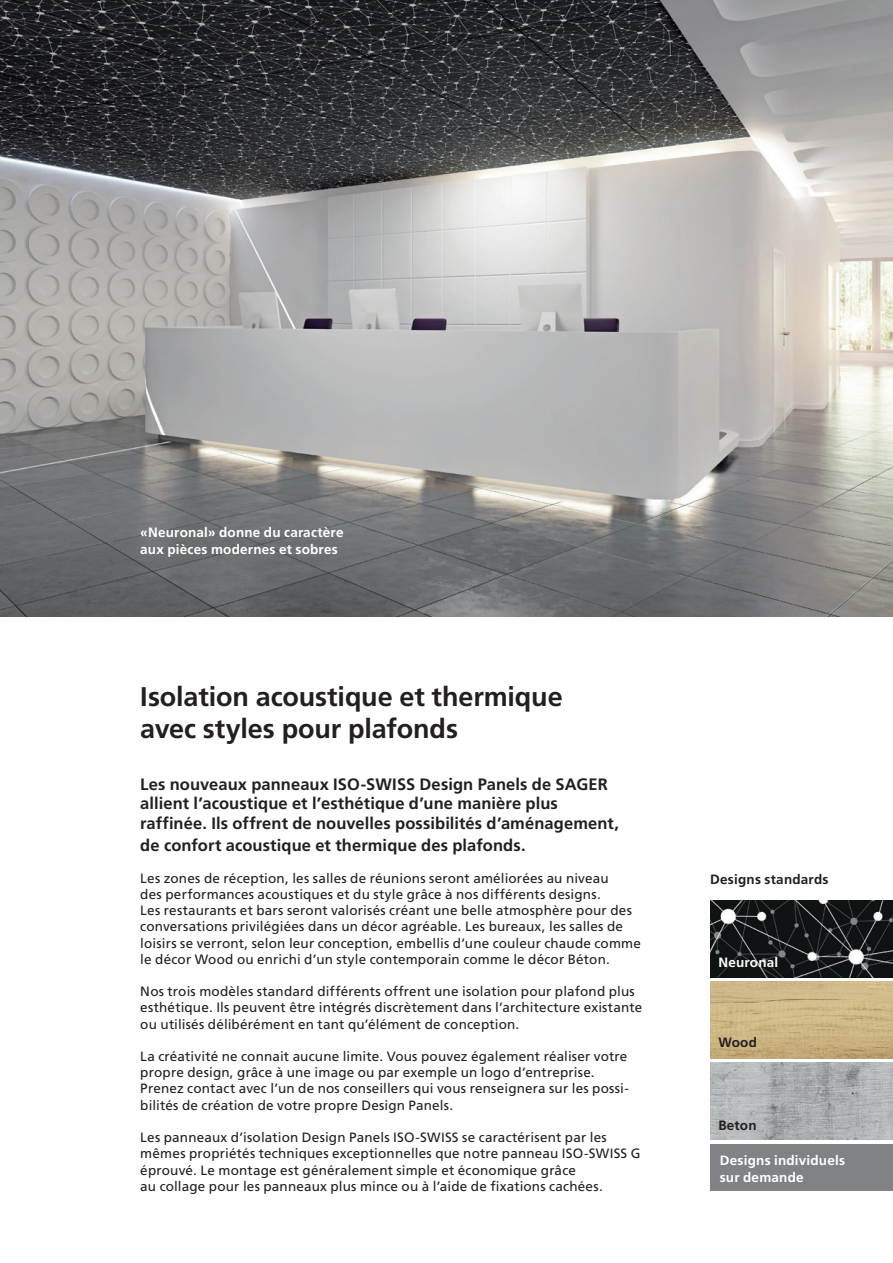
<style>
.page{position:relative;width:893px;height:1263px;background:#fff}
.page>*{position:absolute;margin:0;border:0;box-sizing:border-box;transform-origin:0 0}
.t1{font:700 27px/32px "Frutiger LT Std";letter-spacing:-.005em;color:#231f20}
.t2{font:700 16.5px/19.8px "Frutiger LT Std";letter-spacing:.005em;color:#231f20}
.t3{font:13.5px/16.2px "Frutiger LT Std";letter-spacing:.015em;color:#231f20}
.t4{font:700 13.5px/16.2px "Frutiger LT Std";letter-spacing:.015em;color:#fff}
.t5{font:700 13.5px "Frutiger LT Std";letter-spacing:.015em;color:#231f20}
</style>
<div class="page">
<img style="left:0;top:0;width:893px;height:617px">
<div style="left:710px;top:1144px;width:183px;height:47px;background:#808285"></div>
<img style="left:710px;top:901px;width:183px;height:76px">
<img style="left:710px;top:982px;width:183px;height:76px">
<img style="left:710px;top:1063px;width:183px;height:76px">
<p class="t4" style="left:140px;top:525px;width:205px">«Neuronal» donne du caractère aux pièces modernes et sobres</p>
<h1 class="t1" style="left:140px;top:681px;width:424px">Isolation acoustique et thermique avec styles pour plafonds</h1>
<p class="t2" style="left:140px;top:774px;width:480px">Les nouveaux panneaux ISO-SWISS Design Panels de SAGER allient l’acoustique et l’esthétique d’une manière plus raffinée. Ils offrent de nouvelles possibilités d’aménagement,</p>
<p class="t2" style="left:140px;top:835px;width:387px">de confort acoustique et thermique des plafonds.</p>
<p class="t3" style="left:140px;top:870px;width:502px">Les zones de réception, les salles de réunions seront améliorées au niveau<br>des performances acoustiques et du style grâce à nos différents designs.<br>Les restaurants et bars seront valorisés créant une belle atmosphère pour des conversations privilégiées dans un décor agréable. Les bureaux, les salles de loisirs se verront, selon leur conception, embellis d’une couleur chaude comme le décor Wood ou enrichi d’un style contemporain comme le décor Béton.</p>
<p class="t3" style="left:140px;top:983px;width:504px">Nos trois modèles standard différents offrent une isolation pour plafond plus esthétique. Ils peuvent être intégrés discrètement dans l’architecture existante ou utilisés délibérément en tant qu’élément de conception.</p>
<p class="t3" style="left:140px;top:1048px;width:490px">La créativité ne connait aucune limite. Vous pouvez également réaliser votre propre design, grâce à une image ou par exemple un logo d’entreprise.<br>Prenez contact avec l’un de nos conseillers qui vous renseignera sur les possi&shy;bilités de création de votre propre Design Panels.</p>
<p class="t3" style="left:140px;top:1129px;width:502px">Les panneaux d’isolation Design Panels ISO-SWISS se caractérisent par les mêmes propriétés techniques exceptionnelles que notre panneau ISO-SWISS G éprouvé. Le montage est généralement simple et économique grâce<br>au collage pour les panneaux plus mince ou à l’aide de fixations cachées.</p>
<p class="t5" style="left:710px;top:871px;width:120px">Designs standards</p>
<p class="t4" style="left:718px;top:955px;width:61px">Neuronal</p>
<p class="t5" style="left:718px;top:1035px;width:40px">Wood</p>
<p class="t5" style="left:718px;top:1117px;width:40px">Beton</p>
<p class="t4" style="left:720px;top:1153px;width:127px">Designs individuels sur demande</p>
</div>
